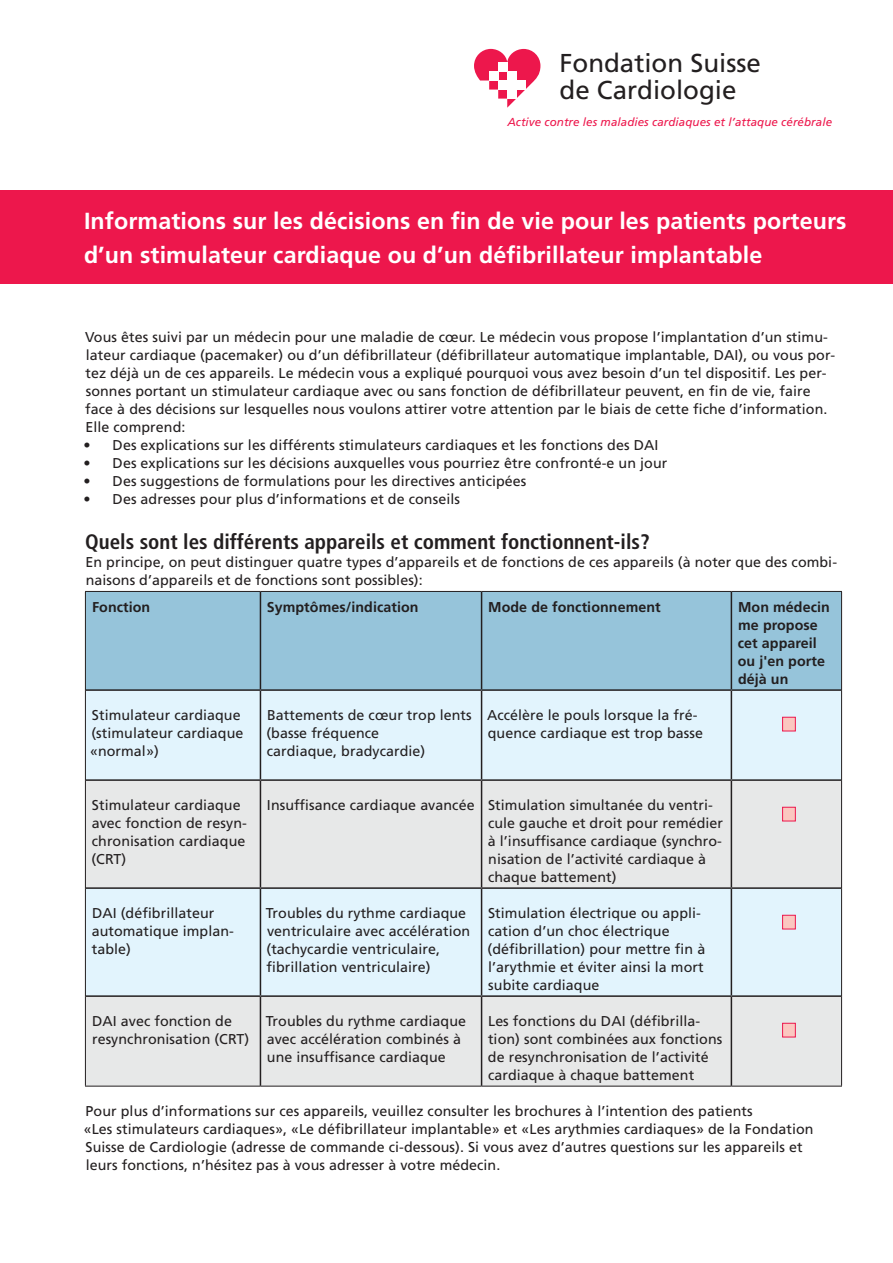
<style>
.page{position:relative;width:893px;height:1263px;background:#fff}
.page>*{position:absolute;margin:0;border:0;box-sizing:border-box;transform-origin:0 0}
.t1{font:25.95px/26.8px "Frutiger";color:#231f20}
.t2{font:700 23.25px/34.5px "Frutiger LT Std";letter-spacing:.005em;color:#fff}
.t3{font:700 condensed 21px "Frutiger LT Std";color:#231f20}
.t4{font:14.25px/18px "Frutiger LT Std";letter-spacing:.005em;color:#231f20}
.t5{font:700 14.25px/18px "Frutiger LT Std";letter-spacing:.005em;color:#231f20}
.t6{font:italic 11.55px "Frutiger";letter-spacing:.005em;color:#ed174c}
</style>
<div class="page">
<div style="left:0;top:190px;width:893px;height:93px;background:#ed174c"></div>
<div style="left:86px;top:592px;width:755px;height:97px;background:#96c4da"></div>
<div style="left:86px;top:691px;width:755px;height:88px;background:#e2f4fd"></div>
<svg style="left:86px;top:781px;width:755px;height:305px;background:#e4ebee"></svg>
<hr style="left:85px;top:591px;width:175px;height:1px;background:#231f20">
<hr style="left:85px;top:592px;width:1px;height:98px;background:#231f20">
<hr style="left:260px;top:591px;width:222px;height:1px;background:#231f20">
<hr style="left:482px;top:591px;width:249px;height:1px;background:#231f20">
<hr style="left:731px;top:591px;width:111px;height:1px;background:#231f20">
<hr style="left:841px;top:592px;width:1px;height:98px;background:#231f20">
<hr style="left:85px;top:690px;width:1px;height:90px;background:#231f20">
<hr style="left:841px;top:690px;width:1px;height:90px;background:#231f20">
<hr style="left:85px;top:780px;width:1px;height:108px;background:#231f20">
<hr style="left:841px;top:780px;width:1px;height:108px;background:#231f20">
<hr style="left:85px;top:888px;width:1px;height:108px;background:#231f20">
<hr style="left:841px;top:888px;width:1px;height:108px;background:#231f20">
<hr style="left:85px;top:996px;width:1px;height:90px;background:#231f20">
<hr style="left:841px;top:996px;width:1px;height:90px;background:#231f20">
<hr style="left:85px;top:1086px;width:175px;height:1px;background:#231f20">
<hr style="left:260px;top:1086px;width:222px;height:1px;background:#231f20">
<hr style="left:482px;top:1086px;width:249px;height:1px;background:#231f20">
<hr style="left:731px;top:1086px;width:111px;height:1px;background:#231f20">
<hr style="left:260px;top:592px;width:1px;height:97px;background:#231f20">
<hr style="left:481px;top:592px;width:1px;height:97px;background:#231f20">
<hr style="left:731px;top:592px;width:1px;height:97px;background:#231f20">
<hr style="left:86px;top:689px;width:174px;height:2px;background:#231f20">
<hr style="left:260px;top:689px;width:222px;height:2px;background:#231f20">
<hr style="left:260px;top:691px;width:1px;height:88px;background:#231f20">
<hr style="left:482px;top:689px;width:249px;height:2px;background:#231f20">
<hr style="left:481px;top:691px;width:1px;height:88px;background:#231f20">
<hr style="left:731px;top:689px;width:110px;height:2px;background:#231f20">
<hr style="left:731px;top:691px;width:1px;height:88px;background:#231f20">
<hr style="left:86px;top:779px;width:174px;height:2px;background:#231f20">
<hr style="left:260px;top:779px;width:222px;height:2px;background:#231f20">
<hr style="left:260px;top:781px;width:1px;height:106px;background:#231f20">
<hr style="left:482px;top:779px;width:249px;height:2px;background:#231f20">
<hr style="left:481px;top:781px;width:1px;height:106px;background:#231f20">
<hr style="left:731px;top:779px;width:110px;height:2px;background:#231f20">
<hr style="left:731px;top:781px;width:1px;height:106px;background:#231f20">
<hr style="left:86px;top:887px;width:174px;height:2px;background:#231f20">
<hr style="left:260px;top:887px;width:222px;height:2px;background:#231f20">
<hr style="left:260px;top:889px;width:1px;height:106px;background:#231f20">
<hr style="left:482px;top:887px;width:249px;height:2px;background:#231f20">
<hr style="left:481px;top:889px;width:1px;height:106px;background:#231f20">
<hr style="left:731px;top:887px;width:110px;height:2px;background:#231f20">
<hr style="left:731px;top:889px;width:1px;height:106px;background:#231f20">
<hr style="left:86px;top:995px;width:174px;height:2px;background:#231f20">
<hr style="left:260px;top:995px;width:222px;height:2px;background:#231f20">
<hr style="left:260px;top:997px;width:1px;height:89px;background:#231f20">
<hr style="left:482px;top:995px;width:249px;height:2px;background:#231f20">
<hr style="left:481px;top:997px;width:1px;height:89px;background:#231f20">
<hr style="left:731px;top:995px;width:110px;height:2px;background:#231f20">
<hr style="left:731px;top:997px;width:1px;height:89px;background:#231f20">
<div style="left:782px;top:717px;width:13px;height:14px;background:#fbc7c0;border:1px solid #ed174c"></div>
<div style="left:782px;top:807px;width:13px;height:14px;background:#fbc7c0;border:1px solid #ed174c"></div>
<div style="left:782px;top:915px;width:13px;height:14px;background:#fbc7c0;border:1px solid #ed174c"></div>
<div style="left:782px;top:1023px;width:13px;height:14px;background:#fbc7c0;border:1px solid #ed174c"></div>
<svg style="left:474px;top:49px;width:66px;height:59px"></svg>
<div style="left:489px;top:71px;width:9px;height:10px;background:#fff"></div>
<div style="left:498px;top:62px;width:9px;height:9px;background:#fff"></div>
<div style="left:498px;top:81px;width:27px;height:9px;background:#fff"></div>
<div style="left:507px;top:71px;width:9px;height:28px;background:#fff"></div>
<h1 class="t1" style="left:560px;top:49px;width:203px">Fondation Suisse de Cardiologie</h1>
<p class="t6" style="left:507px;top:115px;width:326px">Active contre les maladies cardiaques et l’attaque cérébrale</p>
<h2 class="t2" style="left:84px;top:204px;width:764px">Informations sur les décisions en fin de vie pour les patients porteurs d’un stimulateur cardiaque ou d’un défibrillateur implantable</h2>
<p class="t4" style="left:85px;top:328px;width:752px">Vous êtes suivi par un médecin pour une maladie de cœur. Le médecin vous propose l’implantation d’un stimu&shy;lateur cardiaque (pacemaker) ou d’un défibrillateur (défibrillateur automatique implantable, DAI), ou vous por&shy;tez déjà un de ces appareils. Le médecin vous a expliqué pourquoi vous avez besoin d’un tel dispositif. Les per&shy;sonnes portant un stimulateur cardiaque avec ou sans fonction de défibrillateur peuvent, en fin de vie, faire face à des décisions sur lesquelles nous voulons attirer votre attention par le biais de cette fiche d’information.<br>Elle comprend:</p>
<p class="t4" style="left:84px;top:436px;width:576px">• Des explications sur les différents stimulateurs cardiaques et les fonctions des DAI</p>
<p class="t4" style="left:84px;top:454px;width:585px">• Des explications sur les décisions auxquelles vous pourriez être confronté-e un jour</p>
<p class="t4" style="left:84px;top:472px;width:444px">• Des suggestions de formulations pour les directives anticipées</p>
<p class="t4" style="left:84px;top:490px;width:378px">• Des adresses pour plus d’informations et de conseils</p>
<h3 class="t3" style="left:85px;top:529px;width:566px">Quels sont les différents appareils et comment fonctionnent-ils?</h3>
<p class="t4" style="left:85px;top:553px;width:753px">En principe, on peut distinguer quatre types d’appareils et de fonctions de ces appareils (à noter que des combi&shy;naisons d’appareils et de fonctions sont possibles):</p>
<p class="t5" style="left:92px;top:598px;width:60px">Fonction</p>
<p class="t5" style="left:267px;top:598px;width:153px">Symptômes/indication</p>
<p class="t5" style="left:488px;top:598px;width:174px">Mode de fonctionnement</p>
<p class="t5" style="left:738px;top:598px;width:93px">Mon médecin me propose cet appareil ou j'en porte déjà un</p>
<p class="t4" style="left:90px;top:706px;width:155px">Stimulateur cardiaque (stimulateur cardiaque «normal»)</p>
<p class="t4" style="left:266px;top:706px;width:207px">Battements de cœur trop lents (basse fréquence<br>cardiaque, bradycardie)</p>
<p class="t4" style="left:487px;top:706px;width:218px">Accélère le pouls lorsque la fré&shy;quence cardiaque est trop basse</p>
<p class="t4" style="left:91px;top:796px;width:157px">Stimulateur cardiaque avec fonction de resyn&shy;chronisation cardiaque (CRT)</p>
<p class="t4" style="left:488px;top:796px;width:237px;text-indent:-221px">Insuffisance cardiaque avancée Stimulation simultanée du ventri&shy;cule gauche et droit pour remédier à l’insuffisance cardiaque (synchro&shy;nisation de l’activité cardiaque à chaque battement)</p>
<p class="t4" style="left:92px;top:904px;width:144px">DAI (défibrillateur automatique implan&shy;table)</p>
<p class="t4" style="left:266px;top:904px;width:206px">Troubles du rythme cardiaque ventriculaire avec accélération (tachycardie ventriculaire, fibrillation ventriculaire)</p>
<p class="t4" style="left:488px;top:904px;width:219px">Stimulation électrique ou appli&shy;cation d’un choc électrique (défibrillation) pour mettre fin à l’arythmie et éviter ainsi la mort subite cardiaque</p>
<p class="t4" style="left:92px;top:1012px;width:159px">DAI avec fonction de resynchronisation (CRT)</p>
<p class="t4" style="left:266px;top:1012px;width:202px">Troubles du rythme cardiaque avec accélération combinés à une insuffisance cardiaque</p>
<p class="t4" style="left:488px;top:1012px;width:236px">Les fonctions du DAI (défibrilla&shy;tion) sont combinées aux fonctions de resynchronisation de l’activité cardiaque à chaque battement</p>
<p class="t4" style="left:84px;top:1102px;width:731px">Pour plus d’informations sur ces appareils, veuillez consulter les brochures à l’intention des patients<br>«Les stimulateurs cardiaques», «Le défibrillateur implantable» et «Les arythmies cardiaques» de la Fondation Suisse de Cardiologie (adresse de commande ci-dessous). Si vous avez d’autres questions sur les appareils et leurs fonctions, n’hésitez pas à vous adresser à votre médecin.</p>
</div>
